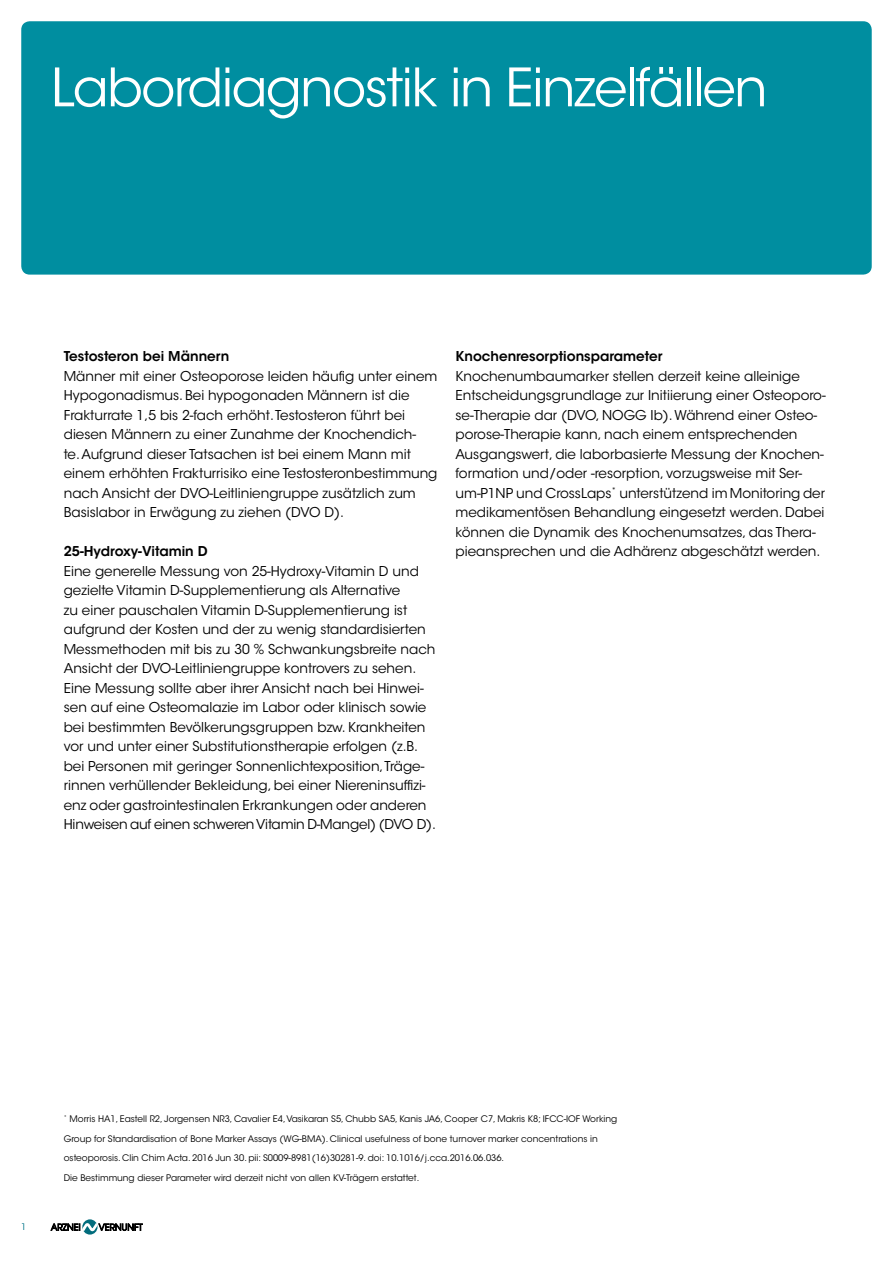
<style>
.page{position:relative;width:893px;height:1263px;background:#fff}
.page>*{position:absolute;margin:0;border:0;box-sizing:border-box;transform-origin:0 0}
.t1{font:52.5px "ITC Avant Garde Std";letter-spacing:-.03em;color:#fff}
.t2{font:13.5px/19.5px "ITC Avant Garde Std";color:#000}
.t3{font:600 13.5px "ITC Avant Garde Std";color:#000}
.t4{font:9px/19.5px "ITC Avant Garde Std";color:#000}
.t5{font:9px "ITC Avant Garde Std";color:#017589}
</style>
<div class="page">
<svg style="left:82px;top:1219px;width:16px;height:15px"></svg>
<svg style="left:51px;top:1223px;width:91px;height:8px"></svg>
<div style="left:21px;top:21px;width:851px;height:254px;background:#008ea0;border-radius:9px"></div>
<h1 class="t1" style="left:51px;top:55px;width:718px">Labordiagnostik in Einzelfällen</h1>
<p class="t3" style="left:64px;top:348px;width:167px">Testosteron bei Männern</p>
<p class="t2" style="left:64px;top:366px;width:375px">Männer mit einer Osteoporose leiden häufig unter einem Hypogonadismus. Bei hypogonaden Männern ist die Frakturrate 1,5 bis 2-fach erhöht. Testosteron führt bei diesen Männern zu einer Zunahme der Knochendich-<br>te. Aufgrund dieser Tatsachen ist bei einem Mann mit einem erhöhten Frakturrisiko eine Testosteronbestimmung nach Ansicht der DVO-Leitliniengruppe zusätzlich zum Basislabor in Erwägung zu ziehen (DVO D).</p>
<p class="t3" style="left:64px;top:543px;width:145px">25-Hydroxy-Vitamin D</p>
<p class="t2" style="left:64px;top:561px;width:374px">Eine generelle Messung von 25-Hydroxy-Vitamin D und gezielte Vitamin D-Supplementierung als Alternative<br>zu einer pauschalen Vitamin D-Supplementierung ist aufgrund der Kosten und der zu wenig standardisierten Messmethoden mit bis zu 30 % Schwankungsbreite nach Ansicht der DVO-Leitliniengruppe kontrovers zu sehen.<br>Eine Messung sollte aber ihrer Ansicht nach bei Hinwei&shy;sen auf eine Osteomalazie im Labor oder klinisch sowie bei bestimmten Bevölkerungsgruppen bzw. Krankheiten vor und unter einer Substitutionstherapie erfolgen (z.B. bei Personen mit geringer Sonnenlichtexposition, Träge&shy;rinnen verhüllender Bekleidung, bei einer Niereninsuffizi&shy;enz oder gastrointestinalen Erkrankungen oder anderen Hinweisen auf einen schweren Vitamin D-Mangel) (DVO D).</p>
<p class="t3" style="left:455px;top:348px;width:208px">Knochenresorptionsparameter</p>
<p class="t2" style="left:455px;top:366px;width:372px">Knochenumbaumarker stellen derzeit keine alleinige Entscheidungsgrundlage zur Initiierung einer Osteoporo&shy;se-Therapie dar (DVO, NOGG Ib). Während einer Osteo&shy;porose-Therapie kann, nach einem entsprechenden Ausgangswert, die laborbasierte Messung der Knochen&shy;formation und/oder -resorption, vorzugsweise mit Ser&shy;um-P1NP und CrossLaps<sup>*</sup> unterstützend im Monitoring der medikamentösen Behandlung eingesetzt werden. Dabei können die Dynamik des Knochenumsatzes, das Thera&shy;pieansprechen und die Adhärenz abgeschätzt werden.</p>
<p class="t5" style="left:21px;top:1222px;width:7px">1</p>
<p class="t4" style="left:64px;top:1109px;width:555px"><sup>*</sup> Morris HA1, Eastell R2, Jorgensen NR3, Cavalier E4, Vasikaran S5, Chubb SA5, Kanis JA6, Cooper C7, Makris K8; IFCC-IOF Working Group for Standardisation of Bone Marker Assays (WG-BMA). Clinical usefulness of bone turnover marker concentrations in osteoporosis. Clin Chim Acta. 2016 Jun 30. pii: S0009-8981(16)30281-9. doi: 10.1016/j.cca.2016.06.036.<br>Die Bestimmung dieser Parameter wird derzeit nicht von allen KV-Trägern erstattet.</p>
</div>
